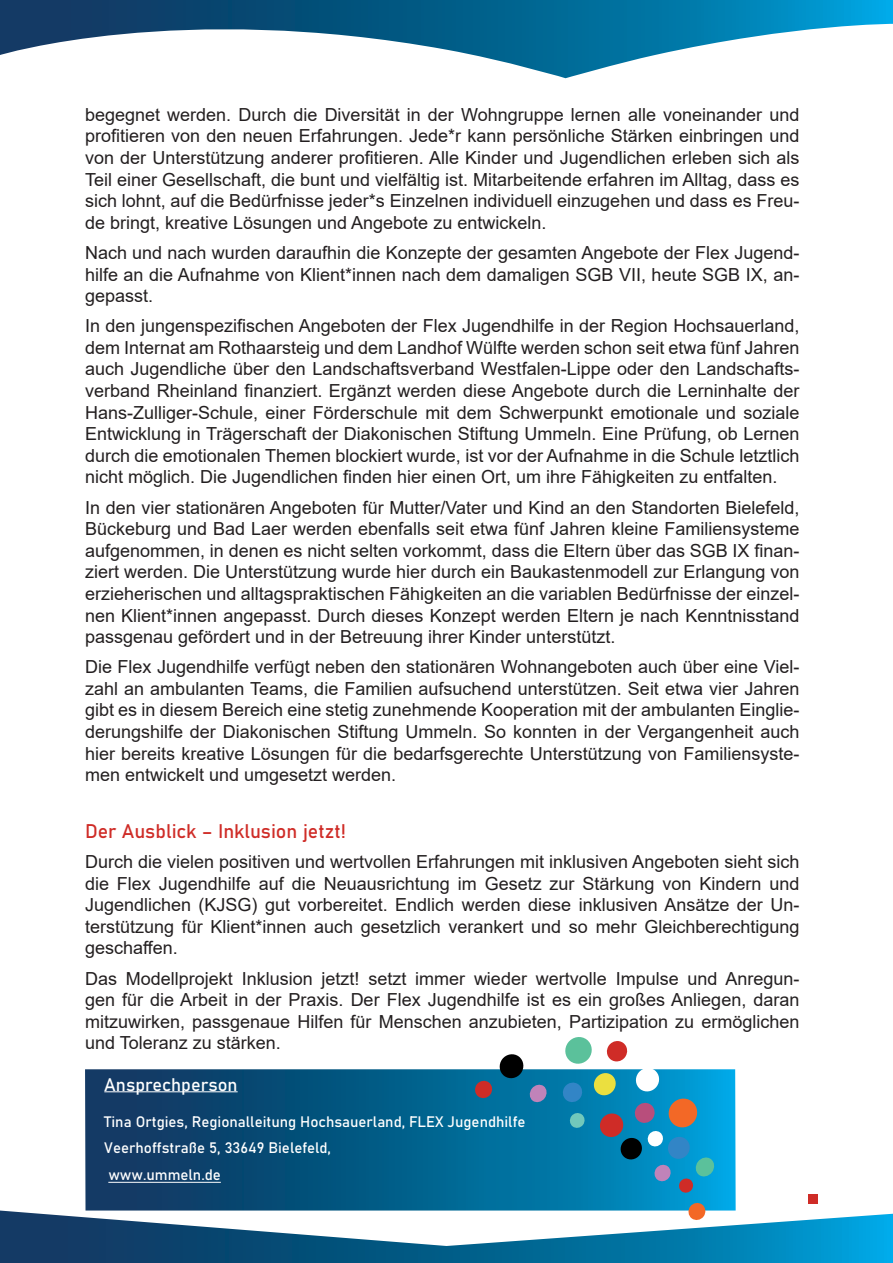
<style>
.page{position:relative;width:893px;height:1263px;background:#fff}
.page>*{position:absolute;margin:0;border:0;box-sizing:border-box;transform-origin:0 0}
.t1{font:19.5px "Bahnschrift";color:#cf2c27}
.t2{font:18px/21.6px "Arial";color:#231f20;text-align:justify}
.t3{font:18px "Bahnschrift";color:#fff}
.t4{font:15px/26.5px "Bahnschrift";color:#fff}
</style>
<div class="page">
<svg style="left:0;top:1210px;width:893px;height:53px"></svg>
<svg style="left:0;top:0;width:893px;height:78px"></svg>
<svg style="left:85px;top:1069px;width:651px;height:141px;background:#08527d"></svg>
<hr style="left:104px;top:1091px;width:134px;height:1px;background:#fff">
<hr style="left:108px;top:1182px;width:113px;height:1px;background:#fff">
<svg style="left:472px;top:1037px;width:246px;height:186px"></svg>
<div style="left:808px;top:1194px;width:9px;height:9px;background:#cf2c27"></div>
<p class="t2" style="left:85px;top:104px;width:716px">begegnet werden. Durch die Diversität in der Wohngruppe lernen alle voneinander und profitieren von den neuen Erfahrungen. Jede*r kann persönliche Stärken einbringen und von der Unterstützung anderer profitieren. Alle Kinder und Jugendlichen erleben sich als Teil einer Gesellschaft, die bunt und vielfältig ist. Mitarbeitende erfahren im Alltag, dass es sich lohnt, auf die Bedürfnisse jeder*s Einzelnen individuell einzugehen und dass es Freu&shy;de bringt, kreative Lösungen und Angebote zu entwickeln.</p>
<p class="t2" style="left:85px;top:242px;width:716px">Nach und nach wurden daraufhin die Konzepte der gesamten Angebote der Flex Jugend&shy;hilfe an die Aufnahme von Klient*innen nach dem damaligen SGB VII, heute SGB IX, an&shy;gepasst.</p>
<p class="t2" style="left:85px;top:315px;width:716px">In den jungenspezifischen Angeboten der Flex Jugendhilfe in der Region Hochsauerland, dem Internat am Rothaarsteig und dem Landhof Wülfte werden schon seit etwa fünf Jahren auch Jugendliche über den Landschaftsverband Westfalen-Lippe oder den Landschafts&shy;verband Rheinland finanziert. Ergänzt werden diese Angebote durch die Lerninhalte der Hans-Zulliger-Schule, einer Förderschule mit dem Schwerpunkt emotionale und soziale Entwicklung in Trägerschaft der Diakonischen Stiftung Ummeln. Eine Prüfung, ob Lernen durch die emotionalen Themen blockiert wurde, ist vor der Aufnahme in die Schule letztlich nicht möglich. Die Jugendlichen finden hier einen Ort, um ihre Fähigkeiten zu entfalten.</p>
<p class="t2" style="left:85px;top:496px;width:716px">In den vier stationären Angeboten für Mutter/Vater und Kind an den Standorten Bielefeld, Bückeburg und Bad Laer werden ebenfalls seit etwa fünf Jahren kleine Familiensysteme aufgenommen, in denen es nicht selten vorkommt, dass die Eltern über das SGB IX finan&shy;ziert werden. Die Unterstützung wurde hier durch ein Baukastenmodell zur Erlangung von erzieherischen und alltagspraktischen Fähigkeiten an die variablen Bedürfnisse der einzel&shy;nen Klient*innen angepasst. Durch dieses Konzept werden Eltern je nach Kenntnisstand passgenau gefördert und in der Betreuung ihrer Kinder unterstützt.</p>
<p class="t2" style="left:85px;top:656px;width:716px">Die Flex Jugendhilfe verfügt neben den stationären Wohnangeboten auch über eine Viel&shy;zahl an ambulanten Teams, die Familien aufsuchend unterstützen. Seit etwa vier Jahren gibt es in diesem Bereich eine stetig zunehmende Kooperation mit der ambulanten Einglie&shy;derungshilfe der Diakonischen Stiftung Ummeln. So konnten in der Vergangenheit auch hier bereits kreative Lösungen für die bedarfsgerechte Unterstützung von Familiensyste&shy;men entwickelt und umgesetzt werden.</p>
<p class="t1" style="left:85px;top:816px;width:263px">Der Ausblick – Inklusion jetzt!</p>
<p class="t2" style="left:85px;top:851px;width:716px">Durch die vielen positiven und wertvollen Erfahrungen mit inklusiven Angeboten sieht sich die Flex Jugendhilfe auf die Neuausrichtung im Gesetz zur Stärkung von Kindern und Jugendlichen (KJSG) gut vorbereitet. Endlich werden diese inklusiven Ansätze der Un&shy;terstützung für Klient*innen auch gesetzlich verankert und so mehr Gleichberechtigung geschaffen.</p>
<p class="t2" style="left:85px;top:967px;width:716px">Das Modellprojekt Inklusion jetzt! setzt immer wieder wertvolle Impulse und Anregun&shy;gen für die Arbeit in der Praxis. Der Flex Jugendhilfe ist es ein großes Anliegen, daran mitzuwirken, passgenaue Hilfen für Menschen anzubieten, Partizipation zu ermöglichen und Toleranz zu stärken.</p>
<p class="t3" style="left:104px;top:1071px;width:135px">Ansprechperson</p>
<p class="t4" style="left:104px;top:1107px;width:423px">Tina Ortgies, Regionalleitung Hochsauerland, FLEX Jugendhilfe<br>Veerhoffstraße 5, 33649 Bielefeld,<br>www.ummeln.de</p>
</div>
